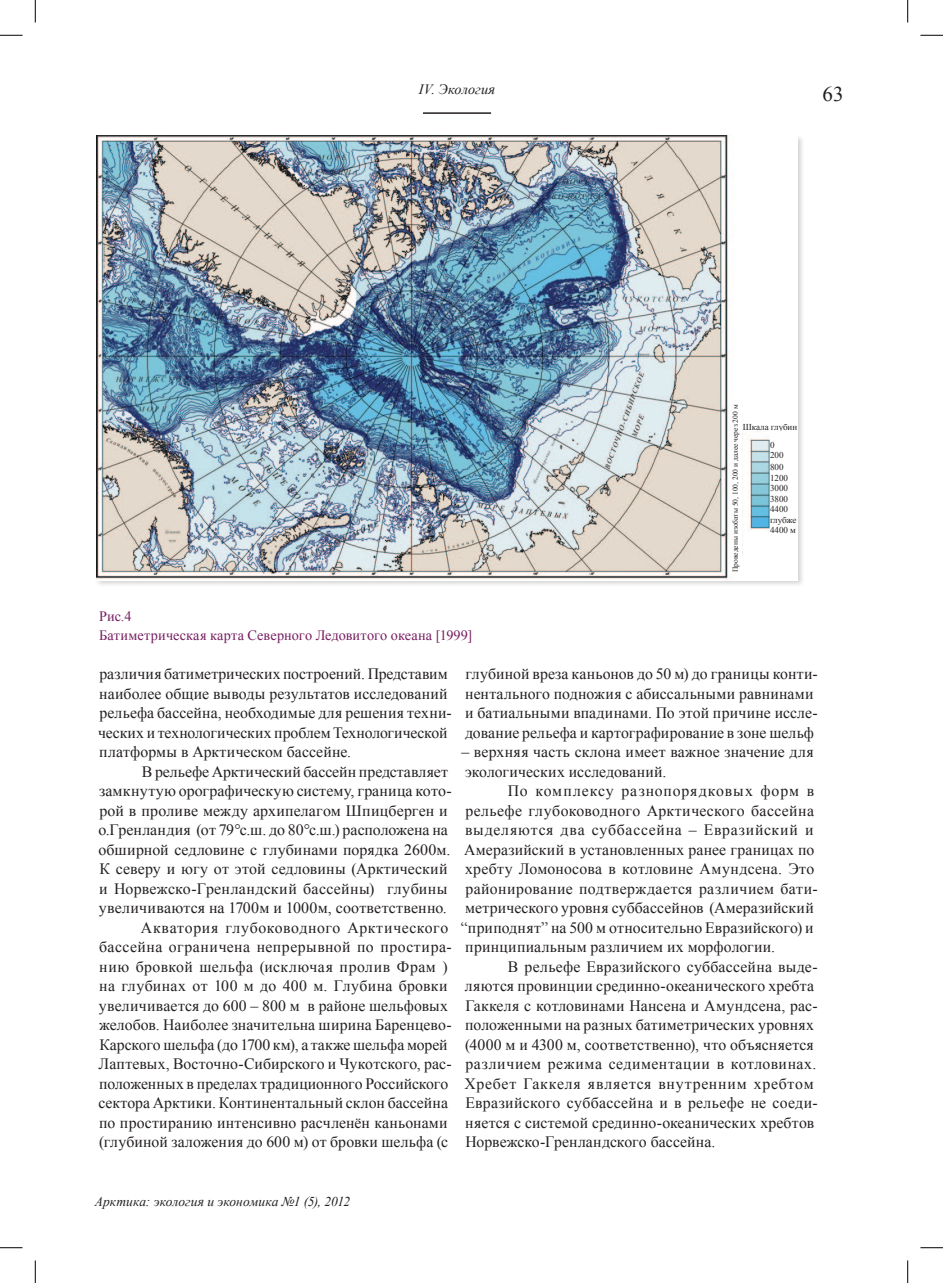
<style>
.page{position:relative;width:943px;height:1283px;background:#fff}
.page>*{position:absolute;margin:0;border:0;box-sizing:border-box;transform-origin:0 0}
.kolon-cifra{font:21px "Times New Roman";color:#231f20}
.BodyText{font:15.75px/19.5px "Times New Roman";letter-spacing:.01em;color:#231f20}
.BodyText-2{font:15.75px "Times New Roman";letter-spacing:.03em;color:#231f20}
.BodyText-3{font:15.75px "Times New Roman";letter-spacing:.045em;color:#231f20}
.BodyText-4{font:15.75px "Times New Roman";letter-spacing:.05em;color:#231f20}
.podpis{font:14.25px "Times New Roman";letter-spacing:.01em;color:#761d5f}
.t1{font:italic 14.25px "Times New Roman";letter-spacing:.01em;color:#231f20}
.t2{font:italic 13.5px "Times New Roman";color:#231f20}
.t3{font:9px/10.5px "Times New Roman";color:#231f20}
.t4{font:7.5px "Times New Roman";color:#231f20}
</style>
<div class="page">
<hr style="left:423px;top:112px;width:68px;height:2px;background:#231f20">
<div style="left:94px;top:134px;width:710px;height:453px;background:#231f20;opacity:.2"></div>
<img style="left:96px;top:135px;width:701px;height:445px">
<div style="left:742px;top:422px;width:55px;height:9px;background:#fff"></div>
<div style="left:732px;top:367px;width:9px;height:205px;background:#fff"></div>
<div style="left:769px;top:431px;width:28px;height:109px;background:#fff"></div>
<svg style="left:0;top:35px;width:22px;height:1px"></svg>
<svg style="left:920px;top:35px;width:22px;height:1px"></svg>
<svg style="left:0;top:1247px;width:22px;height:1px"></svg>
<svg style="left:920px;top:1247px;width:22px;height:1px"></svg>
<svg style="left:35px;top:0;width:1px;height:23px"></svg>
<svg style="left:35px;top:1260px;width:1px;height:22px"></svg>
<svg style="left:907px;top:0;width:1px;height:23px"></svg>
<svg style="left:907px;top:1260px;width:1px;height:22px"></svg>
<p class="t1" style="left:418px;top:79px;width:78px">IV. Экология</p>
<p class="kolon-cifra" style="left:822px;top:80px;width:22px">63</p>
<p class="podpis" style="left:99px;top:606px;width:34px">Рис.4</p>
<p class="podpis" style="left:99px;top:625px;width:374px">Батиметрическая карта Северного Ледовитого океана [1999]</p>
<p class="t4" style="left:730px;top:572px;width:169px;rotate:-90deg">Проведены изобаты 50, 100, 200 и далее через 200 м</p>
<p class="t3" style="left:742px;top:421px;width:56px">Шкала глубин</p>
<p class="t3" style="left:769px;top:439px;width:6px">0</p>
<p class="t3" style="left:769px;top:450px;width:15px">200</p>
<p class="t3" style="left:769px;top:462px;width:15px">800</p>
<p class="t3" style="left:769px;top:472px;width:19px">1200</p>
<p class="t3" style="left:769px;top:483px;width:19px">3000</p>
<p class="t3" style="left:769px;top:493px;width:19px">3800</p>
<p class="t3" style="left:769px;top:504px;width:19px">4400</p>
<p class="t3" style="left:769px;top:514px;width:28px">глубже<br>4400 м</p>
<p class="BodyText" style="left:98px;top:663px;width:355px">различия батиметрических построений. Представим наиболее общие выводы результатов исследований рельефа бассейна, необходимые для решения техни&shy;ческих и технологических проблем Технологической платформы в Арктическом бассейне.</p>
<p class="BodyText" style="left:98px;top:761px;width:354px;text-indent:43px">В рельефе Арктический бассейн представляет замкнутую орографическую систему, граница кото&shy;рой в проливе между архипелагом Шпицберген и о.Гренландия (от 79°с.ш. до 80°с.ш.) расположена на обширной седловине с глубинами порядка 2600м.<br>К северу и югу от этой седловины (Арктический и Норвежско-Гренландский бассейны) глубины увеличиваются на 1700м и 1000м, соответственно.</p>
<p class="BodyText" style="left:98px;top:917px;width:354px;text-indent:42px">Акватория глубоководного Арктического бассейна ограничена непрерывной по простира&shy;нию бровкой шельфа (исключая пролив Фрам ) на глубинах от 100 м до 400 м. Глубина бровки увеличивается до 600 – 800 м в районе шельфовых желобов. Наиболее значительна ширина Баренцево-Карского шельфа (до 1700 км), а также шельфа морей Лаптевых, Восточно-Сибирского и Чукотского, рас&shy;положенных в пределах традиционного Российского сектора Арктики. Континентальный склон бассейна по простиранию интенсивно расчленён каньонами (глубиной заложения до 600 м) от бровки шельфа (с</p>
<p class="BodyText" style="left:465px;top:663px;width:354px">глубиной вреза каньонов до 50 м) до границы конти&shy;нентального подножия с абиссальными равнинами и батиальными впадинами. По этой причине иссле&shy;дование рельефа и картографирование в зоне шельф</p>
<p class="BodyText" style="left:461px;top:741px;width:354px">– верхняя часть склона имеет важное значение для экологических исследований.</p>
<p class="BodyText-4" style="left:507px;top:780px;width:307px">По комплексу разнопорядковых форм в</p>
<p class="BodyText" style="left:465px;top:800px;width:350px">рельефе глубоководного Арктического бассейна</p>
<p class="BodyText-3" style="left:465px;top:819px;width:350px">выделяются два суббассейна – Евразийский и</p>
<p class="BodyText" style="left:464px;top:839px;width:351px">Амеразийский в установленных ранее границах по</p>
<p class="BodyText" style="left:465px;top:858px;width:351px">хребту Ломоносова в котловине Амундсена. Это</p>
<p class="BodyText-2" style="left:465px;top:877px;width:353px">районирование подтверждается различием бати-</p>
<p class="BodyText" style="left:465px;top:897px;width:350px">метрического уровня суббассейнов (Амеразийский</p>
<p class="BodyText" style="left:460px;top:917px;width:354px">“приподнят” на 500 м относительно Евразийского) и</p>
<p class="BodyText" style="left:465px;top:936px;width:311px">принципиальным различием их морфологии.</p>
<p class="BodyText" style="left:464px;top:956px;width:354px;text-indent:43px">В рельефе Евразийского суббассейна выде&shy;ляются провинции срединно-океанического хребта Гаккеля с котловинами Нансена и Амундсена, рас&shy;положенными на разных батиметрических уровнях (4000 м и 4300 м, соответственно), что объясняется различием режима седиментации в котловинах.<br>Хребет Гаккеля является внутренним хребтом Евразийского суббассейна и в рельефе не соеди&shy;няется с системой срединно-океанических хребтов Норвежско-Гренландского бассейна.</p>
<p class="t2" style="left:95px;top:1191px;width:257px">Арктика: экология и экономика №1 (5), 2012</p>
</div>
